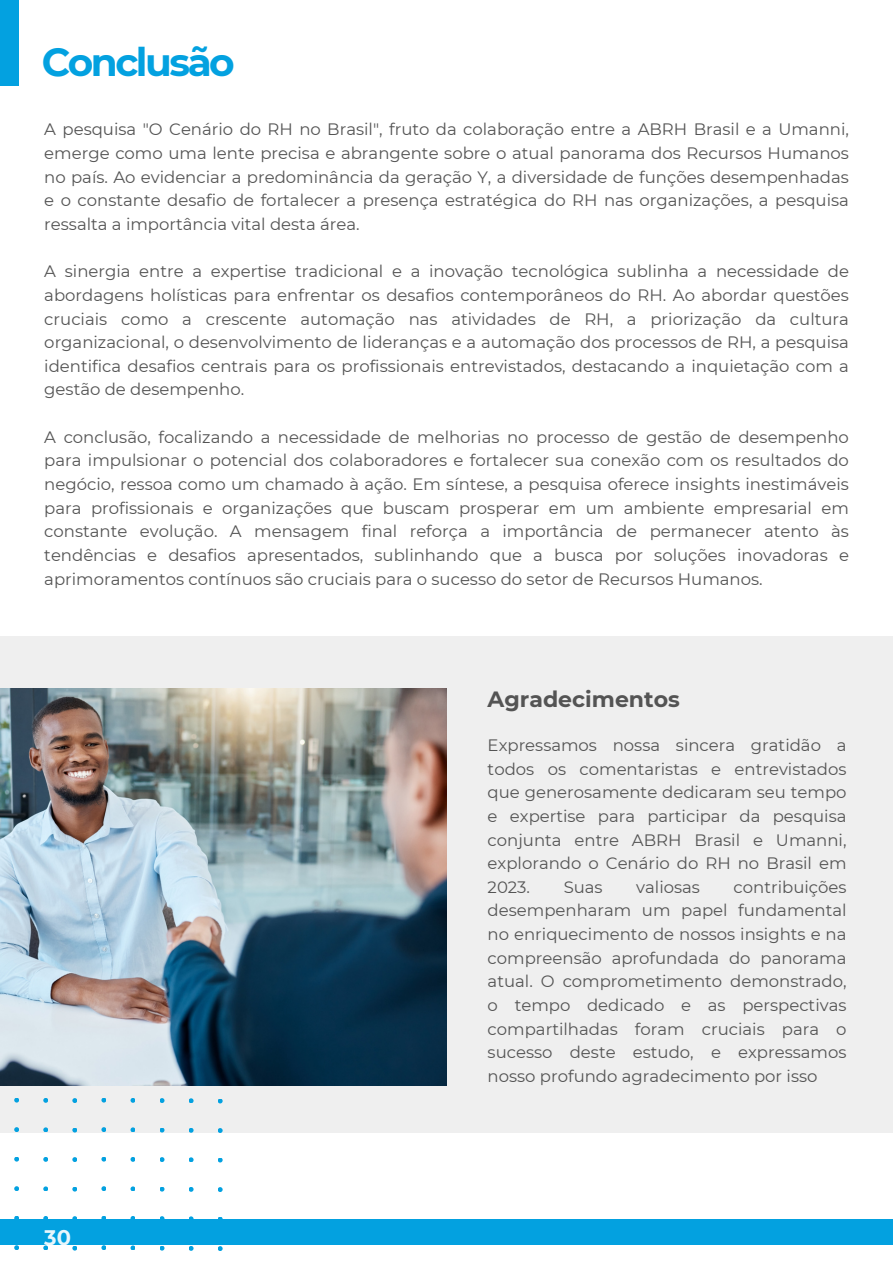
<style>
.page{position:relative;width:893px;height:1264px;background:#fff}
.page>*{position:absolute;margin:0;border:0;box-sizing:border-box;transform-origin:0 0}
.t1{font:700 39px "Montserrat";letter-spacing:-.065em;color:#03a1e0}
.t2{font:700 22.05px "Montserrat";color:#545454}
.t3{font:700 21px "Montserrat";color:#fff}
.t4{font:16.5px/23.7px "Montserrat";color:#545454;text-align:justify}
</style>
<div class="page">
<div style="left:0;top:0;width:19px;height:85px;background:#03a1e0"></div>
<div style="left:0;top:1219px;width:892px;height:25px;background:#03a1e0"></div>
<div style="left:0;top:636px;width:892px;height:496px;background:#efefef"></div>
<svg style="left:14px;top:1098px;width:5px;height:4px"></svg>
<svg style="left:14px;top:1127px;width:5px;height:5px"></svg>
<svg style="left:14px;top:1157px;width:5px;height:4px"></svg>
<svg style="left:43px;top:1098px;width:5px;height:4px"></svg>
<svg style="left:43px;top:1127px;width:5px;height:5px"></svg>
<svg style="left:43px;top:1157px;width:5px;height:4px"></svg>
<svg style="left:72px;top:1098px;width:5px;height:4px"></svg>
<svg style="left:72px;top:1128px;width:5px;height:4px"></svg>
<svg style="left:72px;top:1157px;width:5px;height:4px"></svg>
<svg style="left:101px;top:1098px;width:5px;height:4px"></svg>
<svg style="left:101px;top:1127px;width:5px;height:5px"></svg>
<svg style="left:101px;top:1157px;width:5px;height:4px"></svg>
<svg style="left:130px;top:1098px;width:5px;height:4px"></svg>
<svg style="left:130px;top:1127px;width:5px;height:5px"></svg>
<svg style="left:130px;top:1157px;width:5px;height:4px"></svg>
<svg style="left:160px;top:1098px;width:4px;height:4px"></svg>
<svg style="left:160px;top:1128px;width:4px;height:4px"></svg>
<svg style="left:160px;top:1157px;width:4px;height:4px"></svg>
<svg style="left:189px;top:1098px;width:4px;height:5px"></svg>
<svg style="left:189px;top:1128px;width:4px;height:4px"></svg>
<svg style="left:189px;top:1157px;width:4px;height:5px"></svg>
<svg style="left:218px;top:1099px;width:5px;height:4px"></svg>
<svg style="left:218px;top:1128px;width:5px;height:4px"></svg>
<svg style="left:218px;top:1158px;width:5px;height:4px"></svg>
<svg style="left:14px;top:1186px;width:5px;height:5px"></svg>
<svg style="left:14px;top:1216px;width:5px;height:3px"></svg>
<svg style="left:14px;top:1245px;width:5px;height:5px"></svg>
<svg style="left:43px;top:1186px;width:5px;height:5px"></svg>
<svg style="left:43px;top:1216px;width:5px;height:3px"></svg>
<svg style="left:43px;top:1245px;width:5px;height:5px"></svg>
<svg style="left:72px;top:1187px;width:5px;height:4px"></svg>
<svg style="left:72px;top:1216px;width:5px;height:3px"></svg>
<svg style="left:72px;top:1246px;width:5px;height:4px"></svg>
<svg style="left:101px;top:1186px;width:5px;height:5px"></svg>
<svg style="left:101px;top:1216px;width:5px;height:3px"></svg>
<svg style="left:101px;top:1245px;width:5px;height:5px"></svg>
<svg style="left:130px;top:1186px;width:5px;height:5px"></svg>
<svg style="left:130px;top:1216px;width:5px;height:3px"></svg>
<svg style="left:130px;top:1245px;width:5px;height:5px"></svg>
<svg style="left:160px;top:1187px;width:4px;height:4px"></svg>
<svg style="left:160px;top:1216px;width:4px;height:3px"></svg>
<svg style="left:160px;top:1246px;width:4px;height:4px"></svg>
<svg style="left:189px;top:1187px;width:4px;height:4px"></svg>
<svg style="left:189px;top:1216px;width:4px;height:3px"></svg>
<svg style="left:189px;top:1246px;width:4px;height:4px"></svg>
<svg style="left:218px;top:1187px;width:5px;height:4px"></svg>
<svg style="left:218px;top:1246px;width:5px;height:4px"></svg>
<img style="left:0;top:688px;width:446px;height:397px">
<h1 class="t1" style="left:42px;top:38px;width:194px">Conclusão</h1>
<p class="t4" style="left:44px;top:118px;width:806px">A pesquisa "O Cenário do RH no Brasil", fruto da colaboração entre a ABRH Brasil e a Umanni, emerge como uma lente precisa e abrangente sobre o atual panorama dos Recursos Humanos no país. Ao evidenciar a predominância da geração Y, a diversidade de funções desempenhadas e o constante desafio de fortalecer a presença estratégica do RH nas organizações, a pesquisa ressalta a importância vital desta área.</p>
<p class="t4" style="left:44px;top:259px;width:806px">A sinergia entre a expertise tradicional e a inovação tecnológica sublinha a necessidade de abordagens holísticas para enfrentar os desafios contemporâneos do RH. Ao abordar questões cruciais como a crescente automação nas atividades de RH, a priorização da cultura organizacional, o desenvolvimento de lideranças e a automação dos processos de RH, a pesquisa identifica desafios centrais para os profissionais entrevistados, destacando a inquietação com a gestão de desempenho.</p>
<p class="t4" style="left:44px;top:425px;width:806px">A conclusão, focalizando a necessidade de melhorias no processo de gestão de desempenho para impulsionar o potencial dos colaboradores e fortalecer sua conexão com os resultados do negócio, ressoa como um chamado à ação. Em síntese, a pesquisa oferece insights inestimáveis para profissionais e organizações que buscam prosperar em um ambiente empresarial em constante evolução. A mensagem final reforça a importância de permanecer atento às tendências e desafios apresentados, sublinhando que a busca por soluções inovadoras e aprimoramentos contínuos são cruciais para o sucesso do setor de Recursos Humanos.</p>
<h2 class="t2" style="left:487px;top:685px;width:194px">Agradecimentos</h2>
<p class="t3" style="left:44px;top:1224px;width:28px">30</p>
<p class="t4" style="left:487px;top:733px;width:360px">Expressamos nossa sincera gratidão a todos os comentaristas e entrevistados que generosamente dedicaram seu tempo e expertise para participar da pesquisa conjunta entre ABRH Brasil e Umanni, explorando o Cenário do RH no Brasil em 2023.</p>
<p class="t4" style="left:487px;top:875px;width:360px;text-indent:246px">contribuições desempenharam um papel fundamental no enriquecimento de nossos insights e na compreensão aprofundada do panorama atual. O comprometimento demonstrado, o tempo dedicado e as perspectivas compartilhadas foram cruciais para o sucesso deste estudo, e expressamos nosso profundo agradecimento por isso</p>
<p class="t4" style="left:563px;top:875px;width:41px">Suas</p>
<p class="t4" style="left:636px;top:875px;width:65px">valiosas</p>
</div>
